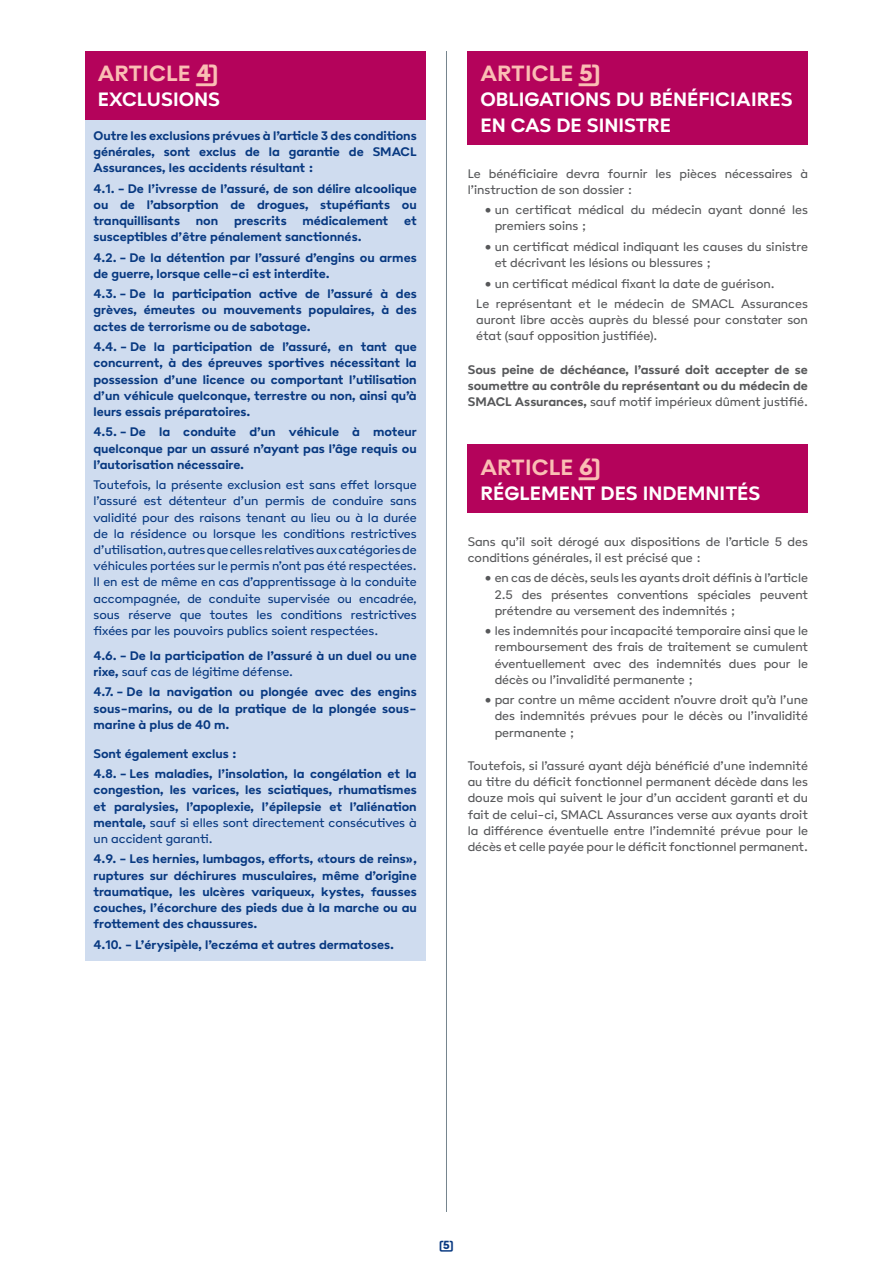
<style>
.page{position:relative;width:893px;height:1263px;background:#fff}
.page>*{position:absolute;margin:0;border:0;box-sizing:border-box;transform-origin:0 0}
.t1{font:700 24px "Poligon";color:#fabeb4}
.t2{font:700 21px/25.2px "Poligon";color:#fff}
.t3{font:700 13.5px/16.2px "Poligon";color:#083981;text-align:justify}
.t4{font:13.5px/16.2px "Poligon";color:#57585a}
.t5{font:13.5px/16.2px "Poligon";color:#083981;text-align:justify}
.t6{font:700 13.5px/16.2px "Poligon";color:#57585a;text-align:justify}
.t7{font:12px "Poligon Black Link";color:#083981}
.s1{font-family:"Poligon Black Link";font-weight:400}
.s2{font-weight:400}
</style>
<div class="page">
<hr style="left:446px;top:51px;width:1px;height:1161px;background:#76858e">
<div style="left:85px;top:119px;width:340px;height:65px;background:#cfdcef"></div>
<div style="left:85px;top:172px;width:340px;height:81px;background:#cfdcef"></div>
<div style="left:85px;top:241px;width:340px;height:48px;background:#cfdcef"></div>
<div style="left:85px;top:277px;width:340px;height:65px;background:#cfdcef"></div>
<div style="left:85px;top:330px;width:340px;height:98px;background:#cfdcef"></div>
<div style="left:85px;top:416px;width:340px;height:64px;background:#cfdcef"></div>
<div style="left:85px;top:468px;width:340px;height:179px;background:#cfdcef"></div>
<div style="left:85px;top:639px;width:340px;height:49px;background:#cfdcef"></div>
<div style="left:85px;top:676px;width:340px;height:64px;background:#cfdcef"></div>
<div style="left:85px;top:737px;width:340px;height:32px;background:#cfdcef"></div>
<div style="left:85px;top:757px;width:340px;height:98px;background:#cfdcef"></div>
<div style="left:85px;top:843px;width:340px;height:97px;background:#cfdcef"></div>
<div style="left:85px;top:928px;width:340px;height:32px;background:#cfdcef"></div>
<div style="left:85px;top:51px;width:340px;height:68px;background:#b4035b"></div>
<div style="left:468px;top:51px;width:340px;height:93px;background:#b4035b"></div>
<div style="left:468px;top:444px;width:340px;height:68px;background:#b4035b"></div>
<h1 class="t1" style="left:98px;top:58px;width:122px">ARTICLE <span class="s1">4</span></h1>
<h2 class="t2" style="left:98px;top:86px;width:124px">EXCLUSIONS</h2>
<p class="t3" style="left:94px;top:127px;width:325px">Outre les exclusions prévues à l’article 3 des conditions générales, sont exclus de la garantie de SMACL Assurances, les accidents résultant :</p>
<p class="t3" style="left:94px;top:180px;width:325px">4.1. - De l’ivresse de l’assuré, de son délire alcoolique ou de l’absorption de drogues, stupéfiants ou tranquillisants non prescrits médicalement et susceptibles d’être pénalement sanctionnés.</p>
<p class="t3" style="left:94px;top:249px;width:325px">4.2. - De la détention par l’assuré d’engins ou armes de guerre, lorsque celle-ci est interdite.</p>
<p class="t3" style="left:94px;top:285px;width:325px">4.3. - De la participation active de l’assuré à des grèves, émeutes ou mouvements populaires, à des actes de terrorisme ou de sabotage.</p>
<p class="t3" style="left:94px;top:338px;width:325px">4.4. - De la participation de l’assuré, en tant que concurrent, à des épreuves sportives nécessitant la possession d’une licence ou comportant l’utilisation d’un véhicule quelconque, terrestre ou non, ainsi qu’à leurs essais préparatoires.</p>
<p class="t3" style="left:94px;top:423px;width:325px">4.5. - De la conduite d’un véhicule à moteur quelconque par un assuré n’ayant pas l’âge requis ou l’autorisation nécessaire.</p>
<p class="t5" style="left:94px;top:477px;width:325px">Toutefois, la présente exclusion est sans effet lorsque l’assuré est détenteur d’un permis de conduire sans validité pour des raisons tenant au lieu ou à la durée de la résidence ou lorsque les conditions restrictives d’utilisation, autres que celles relatives aux catégories de véhicules portées sur le permis n’ont pas été respectées.<br>Il en est de même en cas d’apprentissage à la conduite accompagnée, de conduite supervisée ou encadrée, sous réserve que toutes les conditions restrictives fixées par les pouvoirs publics soient respectées.</p>
<p class="t3" style="left:94px;top:647px;width:325px">4.6. - De la participation de l’assuré à un duel ou une rixe, <span class="s2">sauf cas de légitime défense.</span></p>
<p class="t3" style="left:94px;top:683px;width:325px">4.7. - De la navigation ou plongée avec des engins sous-marins, ou de la pratique de la plongée sous&shy;marine à plus de 40 m.</p>
<p class="t3" style="left:94px;top:743px;width:325px;line-height:20.4px">Sont également exclus :<br>4.8. - Les maladies, l’insolation, la congélation et la</p>
<p class="t3" style="left:94px;top:781px;width:325px">congestion, les varices, les sciatiques, rhumatismes et paralysies, l’apoplexie, l’épilepsie et l’aliénation mentale, <span class="s2">sauf si elles sont directement consécutives à un accident garanti.</span></p>
<p class="t3" style="left:94px;top:851px;width:325px">4.9. - Les hernies, lumbagos, efforts, «tours de reins», ruptures sur déchirures musculaires, même d’origine traumatique, les ulcères variqueux, kystes, fausses couches, l’écorchure des pieds due à la marche ou au frottement des chaussures.</p>
<p class="t3" style="left:94px;top:936px;width:302px">4.10. - L’érysipèle, l’eczéma et autres dermatoses.</p>
<h1 class="t1" style="left:480px;top:58px;width:122px">ARTICLE <span class="s1">5</span></h1>
<h2 class="t2" style="left:480px;top:86px;width:314px">OBLIGATIONS DU BÉNÉFICIAIRES<br>EN CAS DE SINISTRE</h2>
<p class="t4" style="left:468px;top:165px;width:342px">Le bénéficiaire devra fournir les pièces nécessaires à l’instruction de son dossier :</p>
<p class="t4" style="left:495px;top:202px;width:315px;text-indent:-10px">• un certificat médical du médecin ayant donné les premiers soins ;</p>
<p class="t4" style="left:495px;top:238px;width:315px;text-indent:-10px">• un certificat médical indiquant les causes du sinistre et décrivant les lésions ou blessures ;</p>
<p class="t4" style="left:476px;top:273px;width:333px;line-height:20.4px;text-indent:9px">• un certificat médical fixant la date de guérison.<br>Le représentant et le médecin de SMACL Assurances</p>
<p class="t4" style="left:476px;top:312px;width:333px">auront libre accès auprès du blessé pour constater son état (sauf opposition justifiée).</p>
<p class="t6" style="left:468px;top:361px;width:342px">Sous peine de déchéance, l’assuré doit accepter de se soumettre au contrôle du représentant ou du médecin de SMACL Assurances, <span class="s2">sauf motif impérieux dûment justifié.</span></p>
<h1 class="t1" style="left:480px;top:452px;width:122px">ARTICLE <span class="s1">6</span></h1>
<h2 class="t2" style="left:480px;top:480px;width:281px">RÉGLEMENT DES INDEMNITÉS</h2>
<p class="t4" style="left:468px;top:533px;width:342px">Sans qu’il soit dérogé aux dispositions de l’article 5 des conditions générales, il est précisé que :</p>
<p class="t4" style="left:495px;top:570px;width:315px;text-align:justify;text-indent:-10px">• en cas de décès, seuls les ayants droit définis à l’article 2.5 des présentes conventions spéciales peuvent prétendre au versement des indemnités ;</p>
<p class="t4" style="left:495px;top:622px;width:315px;text-align:justify;text-indent:-10px">• les indemnités pour incapacité temporaire ainsi que le remboursement des frais de traitement se cumulent éventuellement avec des indemnités dues pour le décès ou l’invalidité permanente ;</p>
<p class="t4" style="left:495px;top:692px;width:315px;text-align:justify;text-indent:-10px">• par contre un même accident n’ouvre droit qu’à l’une des indemnités prévues pour le décès ou l’invalidité permanente ;</p>
<p class="t4" style="left:468px;top:757px;width:342px;text-align:justify">Toutefois, si l’assuré ayant déjà bénéficié d’une indemnité au titre du déficit fonctionnel permanent décède dans les douze mois qui suivent le jour d’un accident garanti et du fait de celui-ci, SMACL Assurances verse aux ayants droit la différence éventuelle entre l’indemnité prévue pour le décès et celle payée pour le déficit fonctionnel permanent.</p>
<p class="t7" style="left:439px;top:1237px;width:16px">5</p>
</div>
